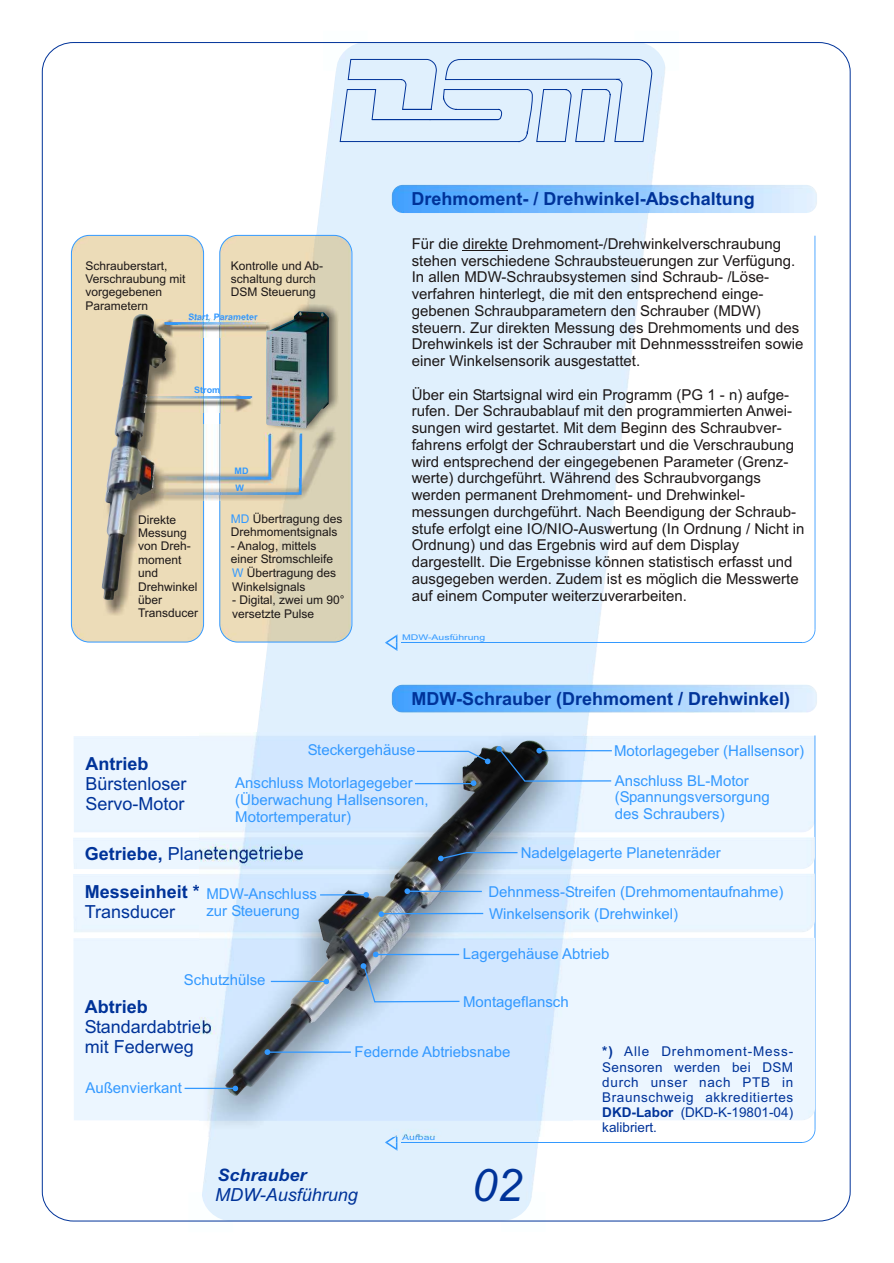
<style>
.page{position:relative;width:894px;height:1263px;background:#fff}
.page>*{position:absolute;margin:0;border:0;box-sizing:border-box;transform-origin:0 0}
.t1{font:italic 45px "Arial";color:#039}
.t2{font:700 18px "Arial";color:#039}
.t3{font:18px/20.1px "Arial";color:#039}
.t4{font:italic 18px "Arial";color:#039}
.t5{font:italic 700 17.1px "Arial";color:#039;scale:1.05 1}
.t6{font:15px/16.8px "Arial";color:#1c1717}
.t7{font:15px/16.8px "Arial";color:#39f}
.t8{font:13.5px/15.1px "Arial";letter-spacing:.045em;color:#039;text-align:justify}
.t9{font:12px/13.4px "Arial";color:#1c1717}
.t10{font:700 9px "Arial";color:#39f}
.t11{font:7.8px "Arial";color:#39f;scale:1.34 1}
.s1{color:#39f}
.s2{font-weight:700}
</style>
<div class="page">
<img style="left:199px;top:142px;width:470px;height:1077px">
<svg style="left:327px;top:44px;width:339px;height:98px;background:#d4e5f7"></svg>
<svg style="left:501px;top:1192px;width:45px;height:30px"></svg>
<svg style="left:189px;top:1192px;width:44px;height:30px"></svg>
<svg style="left:385px;top:634px;width:12px;height:17px"></svg>
<hr style="left:402px;top:642px;width:400px;height:1px;background:#39f">
<svg style="left:802px;top:629px;width:13px;height:14px"></svg>
<hr style="left:815px;top:236px;width:1px;height:393px;background:#39f">
<img style="left:392px;top:185px;width:425px;height:28px;border-radius:11px">
<div style="left:71px;top:235px;width:133px;height:407px;background:#ecdcb8;border-radius:18px"></div>
<div style="left:71px;top:235px;width:133px;height:407px;border:1px solid #39f;border-radius:18px"></div>
<img style="left:220px;top:235px;width:132px;height:407px;border-radius:18px">
<div style="left:219px;top:235px;width:133px;height:407px;border:1px solid #39f;border-radius:18px"></div>
<img style="left:103px;top:337px;width:76px;height:279px">
<img style="left:102px;top:314px;width:65px;height:286px">
<img style="left:152px;top:424px;width:192px;height:76px">
<img style="left:158px;top:433px;width:144px;height:62px">
<img style="left:157px;top:319px;width:109px;height:18px">
<img style="left:164px;top:322px;width:102px;height:3px">
<img style="left:139px;top:395px;width:113px;height:18px">
<img style="left:141px;top:396px;width:111px;height:3px">
<hr style="left:463px;top:250px;width:45px;height:1px;background:#1c1717">
<div style="left:74px;top:736px;width:741px;height:97px;background:#ecf6ff"></div>
<svg style="left:385px;top:1137px;width:12px;height:14px"></svg>
<hr style="left:402px;top:1142px;width:400px;height:1px;background:#39f">
<svg style="left:802px;top:1129px;width:13px;height:14px"></svg>
<hr style="left:815px;top:735px;width:1px;height:394px;background:#39f">
<img style="left:392px;top:685px;width:425px;height:28px;border-radius:11px">
<div style="left:73px;top:837px;width:742px;height:32px;background:#ecf6ff"></div>
<div style="left:73px;top:874px;width:742px;height:58px;background:#ecf6ff"></div>
<div style="left:73px;top:938px;width:742px;height:182px;background:#ecf6ff"></div>
<img style="left:199px;top:732px;width:373px;height:405px">
<img style="left:225px;top:741px;width:325px;height:355px">
<hr style="left:415px;top:783px;width:59px;height:1px;background:#39f">
<hr style="left:376px;top:954px;width:83px;height:1px;background:#39f">
<hr style="left:268px;top:1052px;width:83px;height:1px;background:#39f">
<hr style="left:271px;top:981px;width:56px;height:1px;background:#39f">
<hr style="left:320px;top:894px;width:47px;height:2px;background:#39f">
<hr style="left:409px;top:891px;width:73px;height:1px;background:#39f">
<hr style="left:382px;top:913px;width:101px;height:1px;background:#39f">
<hr style="left:185px;top:1088px;width:51px;height:1px;background:#39f">
<svg style="left:438px;top:851px;width:81px;height:10px"></svg>
<svg style="left:373px;top:952px;width:6px;height:5px"></svg>
<svg style="left:265px;top:1049px;width:5px;height:6px"></svg>
<svg style="left:324px;top:979px;width:5px;height:5px"></svg>
<svg style="left:363px;top:892px;width:6px;height:6px"></svg>
<svg style="left:404px;top:888px;width:6px;height:6px"></svg>
<svg style="left:378px;top:911px;width:6px;height:6px"></svg>
<svg style="left:233px;top:1086px;width:5px;height:5px"></svg>
<svg style="left:416px;top:746px;width:197px;height:40px;background:#8a9caf"></svg>
<svg style="left:361px;top:963px;width:100px;height:40px;background:#b9d1ea"></svg>
<img style="left:267px;top:305px;width:72px;height:126px">
<img style="left:266px;top:311px;width:63px;height:117px">
<p class="t9" style="left:85px;top:260px;width:102px">Schrauberstart,<br>Verschraubung mit vorgegebenen<br>Parametern</p>
<p class="t9" style="left:231px;top:260px;width:94px">Kontrolle und Ab&shy;schaltung durch<br>DSM Steuerung</p>
<p class="t10" style="left:189px;top:313px;width:71px">Start, Parameter</p>
<p class="t10" style="left:194px;top:386px;width:27px">Strom</p>
<p class="t9" style="left:138px;top:514px;width:62px">Direkte<br>Messung von Dreh&shy;moment und<br>Drehwinkel über<br>Transducer</p>
<p class="t10" style="left:235px;top:468px;width:15px">MD</p>
<p class="t10" style="left:236px;top:484px;width:10px">W</p>
<p class="t9" style="left:231px;top:513px;width:113px"><span class="s1">MD</span> Übertragung des<br>Drehmomentsignals</p>
<p class="t9" style="left:231px;top:540px;width:104px">- Analog, mittels einer Stromschleife</p>
<p class="t9" style="left:232px;top:568px;width:106px"><span class="s1">W</span> Übertragung des<br>Winkelsignals</p>
<p class="t9" style="left:232px;top:594px;width:114px">- Digital, zwei um 90° versetzte Pulse</p>
<p class="t2" style="left:412px;top:192px;width:345px">Drehmoment- / Drehwinkel-Abschaltung</p>
<p class="t6" style="left:412px;top:237px;width:393px">Für die direkte Drehmoment-/Drehwinkelverschraubung stehen verschiedene Schraubsteuerungen zur Verfügung.<br>In allen MDW-Schraubsystemen sind Schraub- /Löse&shy;verfahren hinterlegt, die mit den entsprechend einge&shy;gebenen Schraubparametern den Schrauber (MDW) steuern. Zur direkten Messung des Drehmoments und des Drehwinkels ist der Schrauber mit Dehnmessstreifen sowie einer Winkelsensorik ausgestattet.</p>
<p class="t6" style="left:412px;top:387px;width:394px">Über ein Startsignal wird ein Programm (PG 1 - n) aufge&shy;rufen. Der Schraubablauf mit den programmierten Anwei&shy;sungen wird gestartet. Mit dem Beginn des Schraubver&shy;fahrens erfolgt der Schrauberstart und die Verschraubung wird entsprechend der eingegebenen Parameter (Grenz&shy;werte) durchgeführt. Während des Schraubvorgangs werden permanent Drehmoment- und Drehwinkel&shy;messungen durchgeführt. Nach Beendigung der Schraub&shy;stufe erfolgt eine IO/NIO-Auswertung (In Ordnung / Nicht in Ordnung) und das Ergebnis wird auf dem Display dargestellt. Die Ergebnisse können statistisch erfasst und ausgegeben werden. Zudem ist es möglich die Messwerte auf einem Computer weiterzuverarbeiten.</p>
<p class="t11" style="left:402px;top:634px;width:64px">MDW-Ausführung</p>
<p class="t2" style="left:412px;top:692px;width:380px">MDW-Schrauber (Drehmoment / Drehwinkel)</p>
<p class="t2" style="left:85px;top:757px;width:64px">Antrieb</p>
<p class="t3" style="left:85px;top:775px;width:103px">Bürstenloser<br>Servo-Motor</p>
<p class="t7" style="left:235px;top:735px;width:182px;line-height:32.7px;text-align:right">Steckergehäuse<br>Anschluss Motorlagegeber</p>
<p class="t7" style="left:235px;top:793px;width:195px">(Überwachung Hallsensoren,<br>Motortemperatur)</p>
<p class="t3" style="left:85px;top:845px;width:221px"><span class="s2">Getriebe,</span> Planetengetriebe</p>
<p class="t7" style="left:614px;top:743px;width:192px">Motorlagegeber (Hallsensor)</p>
<p class="t7" style="left:615px;top:773px;width:156px">Anschluss BL-Motor (Spannungsversorgung des Schraubers)</p>
<p class="t7" style="left:521px;top:846px;width:202px">Nadelgelagerte Planetenräder</p>
<p class="t2" style="left:85px;top:885px;width:117px">Messeinheit *</p>
<p class="t3" style="left:85px;top:904px;width:92px">Transducer</p>
<p class="t7" style="left:206px;top:887px;width:112px">MDW-Anschluss zur Steuerung</p>
<p class="t7" style="left:488px;top:882px;width:297px;line-height:22.2px">Dehnmess-Streifen (Drehmomentaufnahme)<br>Winkelsensorik (Drehwinkel)</p>
<p class="t7" style="left:184px;top:973px;width:83px">Schutzhülse</p>
<p class="t2" style="left:85px;top:1000px;width:64px">Abtrieb</p>
<p class="t3" style="left:85px;top:1018px;width:128px">Standardabtrieb mit Federweg</p>
<p class="t7" style="left:85px;top:1080px;width:98px">Außenvierkant</p>
<p class="t7" style="left:463px;top:947px;width:148px">Lagergehäuse Abtrieb</p>
<p class="t7" style="left:463px;top:995px;width:107px">Montageflansch</p>
<p class="t7" style="left:355px;top:1045px;width:157px">Federnde Abtriebsnabe</p>
<p class="t11" style="left:402px;top:1134px;width:26px">Aufbau</p>
<p class="t8" style="left:602px;top:1045px;width:192px"><span class="s2">*)</span> Alle Drehmoment-Mess-Sensoren werden bei DSM durch unser nach PTB in Braunschweig akkreditiertes <span class="s2">DKD-Labor</span> (DKD-K-19801-04) kalibriert.</p>
<p class="t5" style="left:218px;top:1169px;width:86px">Schrauber</p>
<h1 class="t1" style="left:472px;top:1169px;width:52px">02</h1>
<p class="t4" style="left:215px;top:1188px;width:144px">MDW-Ausführung</p>
</div>
